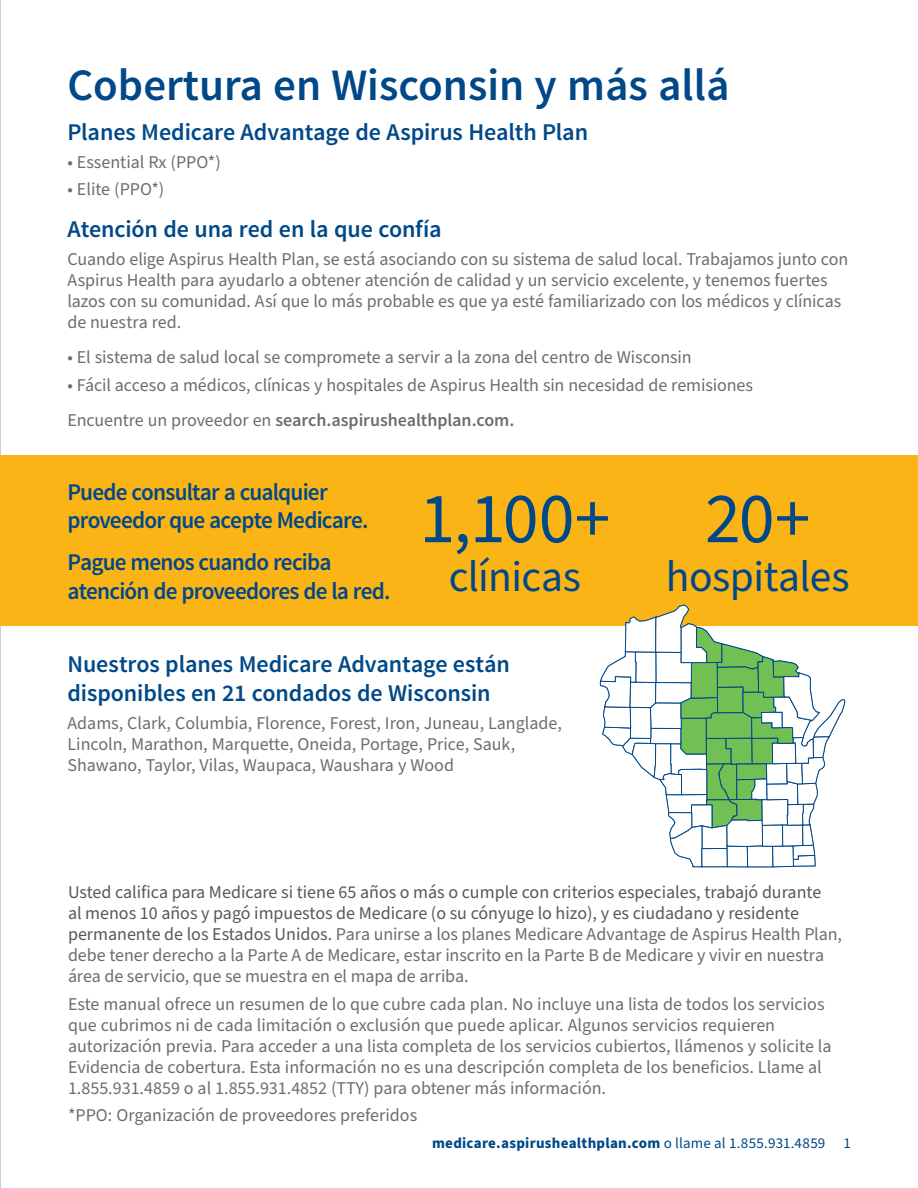
<style>
.page{position:relative;width:918px;height:1188px;background:#fff}
.page>*{position:absolute;margin:0;border:0;box-sizing:border-box;transform-origin:0 0}
._01_BodyText{font:72px "Source Sans Pro";color:#004888}
.Subhead_1{font:600 45px "Source Sans Pro";color:#004888}
._01_BodyText-2{font:43.5px "Source Sans Pro";letter-spacing:-.015em;color:#004888}
._01_BodyText-3{font:600 24px/28.5px "Source Sans Pro";letter-spacing:-.03em;color:#004888}
._01_BodyText-4{font:600 24px/28.5px "Source Sans Pro";letter-spacing:-.005em;color:#004888}
.Subhead_1-2{font:600 24px "Source Sans Pro";letter-spacing:-.005em;color:#004888}
._01_BodyText-5{font:18px/21px "Source Sans Pro";color:#6c6d70}
.TOC_Table_headers{font:18px/21px "Source Sans Pro";color:#57585a}
._01_BodyText-6{font:600 18px "Source Sans Pro";letter-spacing:-.005em;color:#6c6d70}
.t1{font:700 15px "Source Sans Pro";letter-spacing:.015em;color:#004888}
.s1{font-weight:400}
.s2{color:#6c6d70}
</style>
<div class="page">
<div style="left:0;top:455px;width:918px;height:171px;background:#fbb416"></div>
<svg style="left:599px;top:604px;width:246px;height:264px"></svg>
<p class="Subhead_1" style="left:68px;top:57px;width:664px">Cobertura en Wisconsin y más allá</p>
<p class="Subhead_1-2" style="left:68px;top:117px;width:522px">Planes Medicare Advantage de Aspirus Health Plan</p>
<p class="_01_BodyText-5" style="left:68px;top:152px;width:155px">• Essential Rx (PPO*)</p>
<p class="_01_BodyText-5" style="left:68px;top:180px;width:98px">• Elite (PPO*)</p>
<p class="_01_BodyText-4" style="left:68px;top:216px;width:376px">Atención de una red en la que confía</p>
<p class="_01_BodyText-5" style="left:68px;top:249px;width:782px">Cuando elige Aspirus Health Plan, se está asociando con su sistema de salud local. Trabajamos junto con Aspirus Health para ayudarlo a obtener atención de calidad y un servicio excelente, y tenemos fuertes lazos con su comunidad. Así que lo más probable es que ya esté familiarizado con los médicos y clínicas de nuestra red.</p>
<p class="_01_BodyText-5" style="left:68px;top:348px;width:626px">• El sistema de salud local se compromete a servir a la zona del centro de Wisconsin</p>
<p class="_01_BodyText-5" style="left:68px;top:375px;width:687px">• Fácil acceso a médicos, clínicas y hospitales de Aspirus Health sin necesidad de remisiones</p>
<p class="_01_BodyText-6" style="left:68px;top:408px;width:448px"><span class="s1">Encuentre un proveedor en</span> search.aspirushealthplan.com.</p>
<p class="_01_BodyText-3" style="left:68px;top:478px;width:302px">Puede consultar a cualquier proveedor que acepte Medicare.</p>
<p class="_01_BodyText-3" style="left:68px;top:549px;width:325px">Pague menos cuando reciba atención de proveedores de la red.</p>
<p class="_01_BodyText" style="left:419px;top:470px;width:193px">1,100+</p>
<p class="_01_BodyText-2" style="left:449px;top:547px;width:134px">clínicas</p>
<p class="_01_BodyText-4" style="left:68px;top:651px;width:444px">Nuestros planes Medicare Advantage están disponibles en 21 condados de Wisconsin</p>
<p class="_01_BodyText-5" style="left:68px;top:713px;width:496px">Adams, Clark, Columbia, Florence, Forest, Iron, Juneau, Langlade,<br>Lincoln, Marathon, Marquette, Oneida, Portage, Price, Sauk,<br>Shawano, Taylor, Vilas, Waupaca, Waushara y Wood</p>
<p class="_01_BodyText" style="left:705px;top:470px;width:107px">20+</p>
<p class="_01_BodyText-2" style="left:666px;top:547px;width:185px">hospitales</p>
<p class="TOC_Table_headers" style="left:68px;top:882px;width:775px">Usted califica para Medicare si tiene 65 años o más o cumple con criterios especiales, trabajó durante<br>al menos 10 años y pagó impuestos de Medicare (o su cónyuge lo hizo), y es ciudadano y residente permanente de los Estados Unidos. <span class="s2">Para unirse a los planes Medicare Advantage de Aspirus Health Plan, debe tener derecho a la Parte A de Medicare, estar inscrito en la Parte B de Medicare y vivir en nuestra área de servicio, que se muestra en el mapa de arriba.</span></p>
<p class="_01_BodyText-5" style="left:68px;top:994px;width:765px">Este manual ofrece un resumen de lo que cubre cada plan. No incluye una lista de todos los servicios que cubrimos ni de cada limitación o exclusión que puede aplicar. Algunos servicios requieren autorización previa. Para acceder a una lista completa de los servicios cubiertos, llámenos y solicite la Evidencia de cobertura. Esta información no es una descripción completa de los beneficios. Llame al 1.855.931.4859 o al 1.855.931.4852 (TTY) para obtener más información.</p>
<p class="_01_BodyText-5" style="left:68px;top:1105px;width:351px">*PPO: Organización de proveedores preferidos</p>
<p class="t1" style="left:432px;top:1133px;width:420px">medicare.aspirushealthplan.com <span class="s1">o llame al 1.855.931.4859 1</span></p>
</div>
